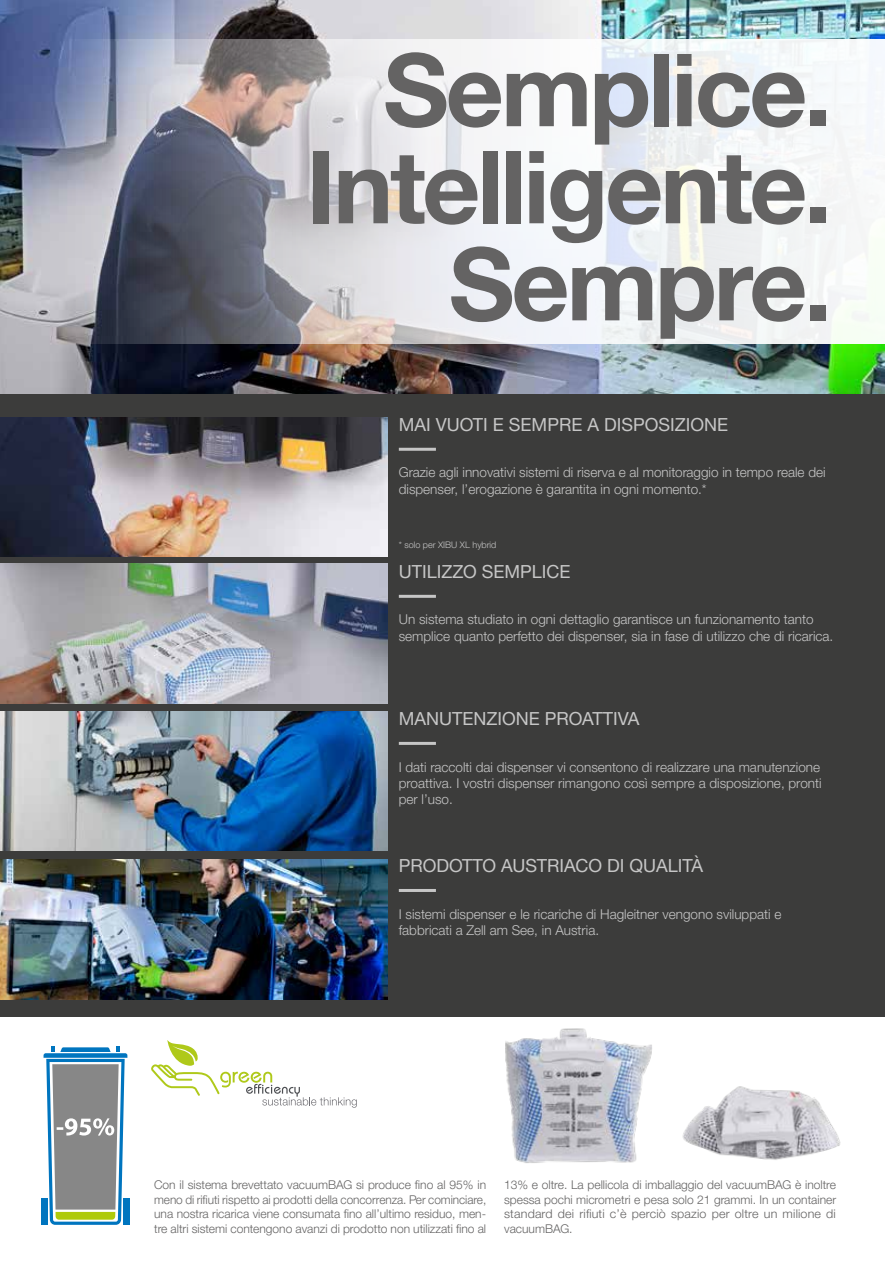
<style>
.page{position:relative;width:885px;height:1263px;background:#fff}
.page>*{position:absolute;margin:0;border:0;box-sizing:border-box;transform-origin:0 0}
.t1{font:700 101.1px/97.1px "Helvetica Neue LTW1 G";letter-spacing:-.03em;color:#646363;text-align:right}
.t2{font:18px "Helvetica Neue LTW1 G";color:#c6c6c6}
.t3{font:300 13.5px/16.2px "Helvetica Neue LTW1 G";color:#c6c6c6}
.t4{font:300 12px/14.4px "Helvetica Neue LTW1 G";color:#646363;text-align:justify}
.t5{font:300 9px "Helvetica Neue LTW1 G";color:#c6c6c6}
</style>
<div class="page">
<img style="left:0;top:0;width:884px;height:394px">
<div style="left:0;top:394px;width:884px;height:623px;background:#3c3c3b"></div>
<hr style="left:399px;top:889px;width:37px;height:3px;background:#c6c6c6">
<hr style="left:399px;top:595px;width:37px;height:3px;background:#c6c6c6">
<hr style="left:399px;top:448px;width:37px;height:3px;background:#c6c6c6">
<hr style="left:399px;top:742px;width:37px;height:3px;background:#c6c6c6">
<img style="left:0;top:418px;width:387px;height:139px">
<img style="left:0;top:711px;width:387px;height:140px">
<img style="left:0;top:859px;width:387px;height:140px">
<img style="left:0;top:563px;width:387px;height:141px">
<div style="left:41px;top:1198px;width:6px;height:27px;background:#0075bf"></div>
<div style="left:124px;top:1198px;width:6px;height:27px;background:#0075bf"></div>
<svg style="left:44px;top:1046px;width:83px;height:179px"></svg>
<img style="left:505px;top:1028px;width:146px;height:135px">
<img style="left:651px;top:1044px;width:190px;height:116px">
<svg style="left:151px;top:1040px;width:206px;height:68px"></svg>
<svg style="left:63px;top:39px;width:191px;height:305px;background:#787a88"></svg>
<svg style="left:254px;top:39px;width:630px;height:305px;fill:#f0f2f5"></svg>
<h1 class="t1" style="left:306px;top:41px;width:527px">Semplice.<br>Intelligente.<br>Sempre.</h1>
<h2 class="t2" style="left:399px;top:413px;width:331px">MAI VUOTI E SEMPRE A DISPOSIZIONE</h2>
<p class="t3" style="left:399px;top:464px;width:428px">Grazie agli innovativi sistemi di riserva e al monitoraggio in tempo reale dei dispenser, l’erogazione è garantita in ogni momento.*</p>
<p class="t5" style="left:399px;top:539px;width:99px">* solo per XIBU XL hybrid</p>
<h2 class="t2" style="left:399px;top:560px;width:173px">UTILIZZO SEMPLICE</h2>
<p class="t3" style="left:399px;top:611px;width:436px">Un sistema studiato in ogni dettaglio garantisce un funzionamento tanto semplice quanto perfetto dei dispenser, sia in fase di utilizzo che di ricarica.</p>
<h2 class="t2" style="left:399px;top:707px;width:242px">MANUTENZIONE PROATTIVA</h2>
<p class="t3" style="left:399px;top:758px;width:424px;text-align:justify">I dati raccolti dai dispenser vi consentono di realizzare una manutenzione proattiva. I vostri dispenser rimangono così sempre a disposizione, pronti per l’uso.</p>
<h2 class="t2" style="left:399px;top:854px;width:306px">PRODOTTO AUSTRIACO DI QUALITÀ</h2>
<p class="t3" style="left:399px;top:906px;width:384px">I sistemi dispenser e le ricariche di Hagleitner vengono sviluppati e fabbricati a Zell am See, in Austria.</p>
<p class="t4" style="left:154px;top:1178px;width:334px">Con il sistema brevettato vacuumBAG si produce fino al 95% in meno di rifiuti rispetto ai prodotti della concorrenza. Per cominciare, una nostra ricarica viene consumata fino all’ultimo residuo, men&shy;tre altri sistemi contengono avanzi di prodotto non utilizzati fino al</p>
<p class="t4" style="left:504px;top:1178px;width:333px">13% e oltre. La pellicola di imballaggio del vacuumBAG è inoltre spessa pochi micrometri e pesa solo 21 grammi. In un container standard dei rifiuti c’è perciò spazio per oltre un milione di vacuumBAG.</p>
</div>
